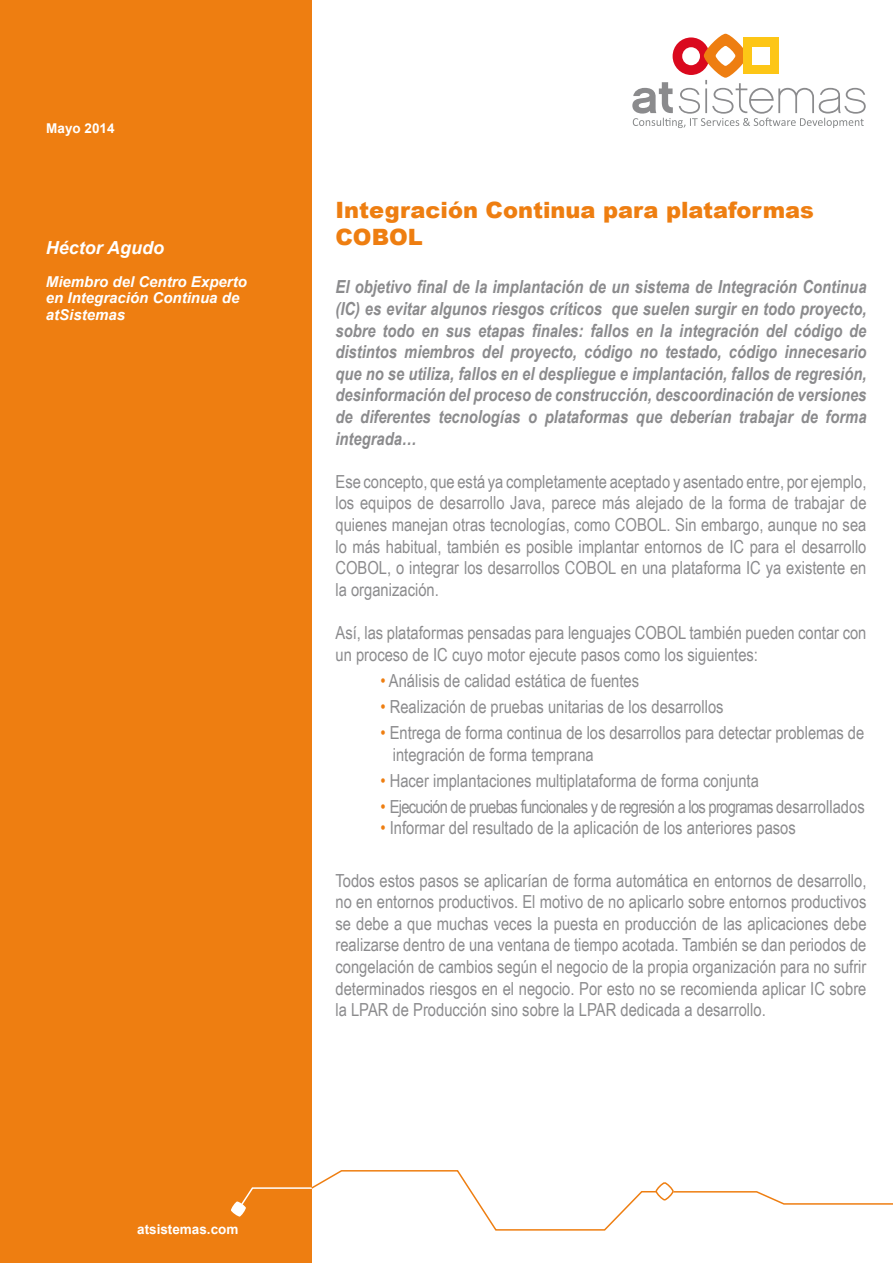
<style>
.page{position:relative;width:893px;height:1263px;background:#fff}
.page>*{position:absolute;margin:0;border:0;box-sizing:border-box;transform-origin:0 0}
.t1{font:900 22.5px/27px "Arial";color:#ee7e11}
.t2{font:18px/21.6px "Arial Narrow";color:#8b8b8d;text-align:justify}
.t3{font:italic 700 18px/21.6px "Arial Narrow";color:#8b8b8d;text-align:justify}
.t4{font:18px "Arial Narrow";letter-spacing:-.04em;color:#8b8b8d}
.t5{font:italic 700 18px "Arial";color:#fff}
.t6{font:italic 700 15px/16.5px "Arial";color:#fff}
.t7{font:700 13.5px "Arial";color:#fff}
.s1{color:#ee7e11}
</style>
<div class="page">
<div style="left:673px;top:37px;width:37px;height:38px;background:#da091e;border-radius:50%"></div>
<div style="left:682px;top:47px;width:18px;height:18px;background:#fff;border-radius:50%"></div>
<svg style="left:704px;top:34px;width:43px;height:44px"></svg>
<svg style="left:716px;top:46px;width:19px;height:20px"></svg>
<div style="left:743px;top:38px;width:35px;height:36px;background:#fdc616"></div>
<div style="left:752px;top:47px;width:17px;height:17px;background:#fff"></div>
<svg style="left:632px;top:80px;width:234px;height:48px"></svg>
<div style="left:0;top:0;width:312px;height:1263px;background:#ee7e11"></div>
<div style="left:655px;top:1182px;width:19px;height:18px;border:2px solid #ee7e11;border-radius:50%"></div>
<svg style="left:229px;top:1199px;width:19px;height:19px"></svg>
<svg style="left:672px;top:1190px;width:221px;height:15px"></svg>
<svg style="left:234px;top:1170px;width:423px;height:61px"></svg>
<p class="t7" style="left:46px;top:119px;width:70px">Mayo 2014</p>
<p class="t5" style="left:46px;top:235px;width:120px">Héctor Agudo</p>
<p class="t6" style="left:46px;top:274px;width:202px">Miembro del Centro Experto en Integración Continua de atSistemas</p>
<p class="t7" style="left:137px;top:1220px;width:103px">atsistemas.com</p>
<p class="t1" style="left:335px;top:196px;width:480px">Integración Continua para plataformas<br>COBOL</p>
<p class="t3" style="left:335px;top:275px;width:533px">El objetivo final de la implantación de un sistema de Integración Continua (IC) es evitar algunos riesgos críticos que suelen surgir en todo proyecto, sobre todo en sus etapas finales: fallos en la integración del código de distintos miembros del proyecto, código no testado, código innecesario que no se utiliza, fallos en el despliegue e implantación, fallos de regresión, desinformación del proceso de construcción, descoordinación de versiones de diferentes tecnologías o plataformas que deberían trabajar de forma integrada…</p>
<p class="t2" style="left:335px;top:470px;width:533px">Ese concepto, que está ya completamente aceptado y asentado entre, por ejemplo, los equipos de desarrollo Java, parece más alejado de la forma de trabajar de quienes manejan otras tecnologías, como COBOL. Sin embargo, aunque no sea lo más habitual, también es posible implantar entornos de IC para el desarrollo COBOL, o integrar los desarrollos COBOL en una plataforma IC ya existente en la organización.</p>
<p class="t2" style="left:335px;top:621px;width:532px">Así, las plataformas pensadas para lenguajes COBOL también pueden contar con un proceso de IC cuyo motor ejecute pasos como los siguientes:</p>
<p class="t2" style="left:380px;top:669px;width:260px"><span class="s1">•</span> Análisis de calidad estática de fuentes</p>
<p class="t2" style="left:380px;top:695px;width:345px"><span class="s1">•</span> Realización de pruebas unitarias de los desarrollos</p>
<p class="t2" style="left:393px;top:721px;width:473px;text-indent:-12px"><span class="s1">•</span> Entrega de forma continua de los desarrollos para detectar problemas de integración de forma temprana</p>
<p class="t2" style="left:380px;top:769px;width:380px"><span class="s1">•</span> Hacer implantaciones multiplataforma de forma conjunta</p>
<p class="t4" style="left:380px;top:793px;width:486px"><span class="s1">•</span> Ejecución de pruebas funcionales y de regresión a los programas desarrollados</p>
<p class="t2" style="left:380px;top:816px;width:417px"><span class="s1">•</span> Informar del resultado de la aplicación de los anteriores pasos</p>
<p class="t2" style="left:335px;top:869px;width:533px">Todos estos pasos se aplicarían de forma automática en entornos de desarrollo, no en entornos productivos. El motivo de no aplicarlo sobre entornos productivos se debe a que muchas veces la puesta en producción de las aplicaciones debe realizarse dentro de una ventana de tiempo acotada. También se dan periodos de congelación de cambios según el negocio de la propia organización para no sufrir determinados riesgos en el negocio. Por esto no se recomienda aplicar IC sobre la LPAR de Producción sino sobre la LPAR dedicada a desarrollo.</p>
</div>
